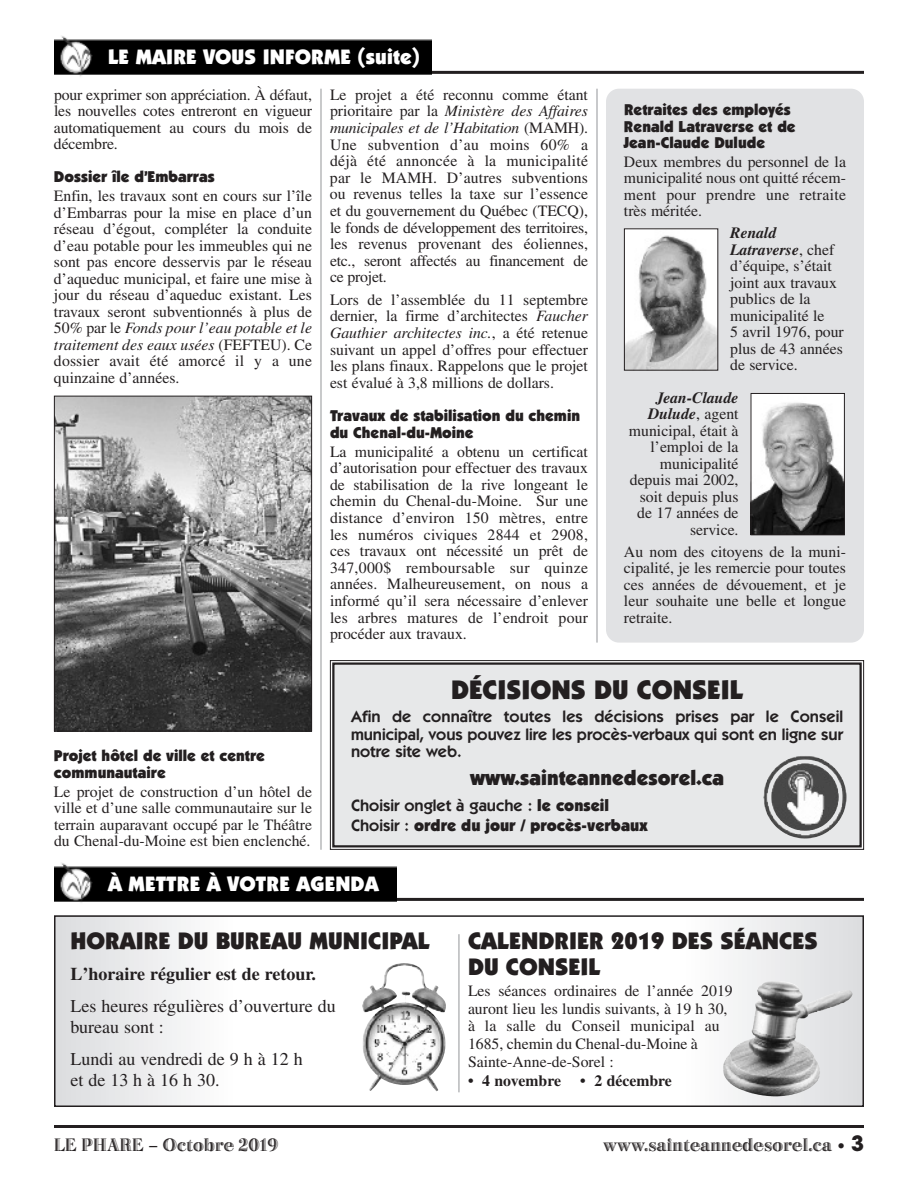
<style>
.page{position:relative;width:918px;height:1188px;background:#fff}
.page>*{position:absolute;margin:0;border:0;box-sizing:border-box;transform-origin:0 0}
.t1{font:900 27px "Itc Kabel";color:#231f20}
.t2{font:900 24px/25.5px "Itc Kabel";color:#231f20}
.t3{font:900 21px "Itc Kabel";letter-spacing:.005em;color:#fff}
.t4{font:900 21px "Itc Kabel";color:#231f20}
.t5{font:18.75px "Bertie Plain";color:#231f20}
.t6{font:18px/21px "Times";color:#231f20}
.t7{font:700 18px "Times";color:#231f20}
.t8{font:600 16.5px/17.7px "Itc Kabel";color:#231f20;text-align:justify}
.t9{font:900 16.5px/20px "Itc Kabel";color:#231f20}
.t10{font:15.75px/16.5px "Times";color:#231f20;text-align:justify}
.t11{font:900 15.75px/16.6px "Itc Kabel";color:#231f20}
.t12{font:700 15.75px "Times";color:#231f20}
.s1{font-style:italic}
.s2{font-weight:700;font-style:italic}
.s3{font-weight:600}
.s4{font-family:"Frutiger";font-size:15px}
.s5{font-family:"Avant Garde";font-weight:700;font-size:21px}
</style>
<div class="page">
<div style="left:606px;top:89px;width:258px;height:554px;background:#e1e2e4;border-radius:13px"></div>
<hr style="left:54px;top:1125px;width:810px;height:3px;background:#231f20">
<hr style="left:321px;top:89px;width:1px;height:761px;background:#939598">
<hr style="left:597px;top:89px;width:1px;height:554px;background:#939598">
<img style="left:56px;top:398px;width:254px;height:331px">
<div style="left:54px;top:396px;width:258px;height:335px;border:1px solid #231f20"></div>
<img style="left:626px;top:230px;width:90px;height:139px">
<div style="left:624px;top:228px;width:94px;height:143px;border:1px solid #231f20"></div>
<img style="left:753px;top:395px;width:90px;height:138px">
<div style="left:751px;top:393px;width:94px;height:142px;border:1px solid #231f20"></div>
<hr style="left:54px;top:71px;width:810px;height:3px;background:#231f20">
<img style="left:54px;top:36px;width:378px;height:41px">
<img style="left:723px;top:918px;width:138px;height:186px">
<hr style="left:54px;top:898px;width:810px;height:3px;background:#231f20">
<img style="left:54px;top:863px;width:343px;height:40px">
<div style="left:54px;top:915px;width:810px;height:192px;border:2px solid #231f20"></div>
<hr style="left:459px;top:934px;width:1px;height:158px;background:#939598">
<div style="left:333px;top:664px;width:528px;height:182px;background:#e7e8e9"></div>
<img style="left:763px;top:758px;width:28px;height:40px">
<div style="left:330px;top:660px;width:534px;height:190px;border:1px solid #231f20"></div>
<div style="left:332px;top:662px;width:530px;height:186px;border:2px solid #231f20"></div>
<img style="left:362px;top:963px;width:62px;height:46px">
<img style="left:723px;top:989px;width:39px;height:82px">
<h3 class="t3" style="left:108px;top:49px;width:314px">LE MAIRE VOUS INFORME (suite)</h3>
<p class="t10" style="left:54px;top:88px;width:260px">pour exprimer son appréciation. À défaut, les nouvelles cotes entreront en vigueur automatiquement au cours du mois de décembre.</p>
<p class="t11" style="left:54px;top:170px;width:162px">Dossier île d’Embarras</p>
<p class="t10" style="left:54px;top:189px;width:260px">Enfin, les travaux sont en cours sur l’île d’Embarras pour la mise en place d’un réseau d’égout, compléter la conduite d’eau potable pour les immeubles qui ne sont pas encore desservis par le réseau d’aqueduc municipal, et faire une mise à jour du réseau d’aqueduc existant. Les travaux seront subventionnés à plus de 50% par le <span class="s1">Fonds pour l’eau potable et le traitement des eaux usées</span> (FEFTEU). Ce dossier avait été amorcé il y a une quinzaine d’années.</p>
<p class="t10" style="left:330px;top:88px;width:260px">Le projet a été reconnu comme étant prioritaire par la <span class="s1">Ministère des Affaires municipales et de l’Habitation</span> (MAMH).<br>Une subvention d’au moins 60% a déjà été annoncée à la municipalité par le MAMH. D’autres subventions ou revenus telles la taxe sur l’essence et du gouvernement du Québec (TECQ), le fonds de développement des territoires, les revenus provenant des éoliennes, etc., seront affectés au financement de ce projet.</p>
<p class="t10" style="left:330px;top:293px;width:260px">Lors de l’assemblée du 11 septembre dernier, la firme d’architectes <span class="s1">Faucher Gauthier architectes inc.</span>, a été retenue suivant un appel d’offres pour effectuer les plans finaux. Rappelons que le projet est évalué à 3,8 millions de dollars.</p>
<p class="t11" style="left:330px;top:409px;width:252px">Travaux de stabilisation du chemin du Chenal-du-Moine</p>
<p class="t10" style="left:330px;top:445px;width:260px">La municipalité a obtenu un certificat d’autorisation pour effectuer des travaux de stabilisation de la rive longeant le chemin du Chenal-du-Moine. Sur une distance d’environ 150 mètres, entre les numéros civiques 2844 et 2908, ces travaux ont nécessité un prêt de 347,000$ remboursable sur quinze années. Malheureusement, on nous a informé qu’il sera nécessaire d’enlever les arbres matures de l’endroit pour procéder aux travaux.</p>
<p class="t11" style="left:624px;top:103px;width:173px">Retraites des employés<br>Renald Latraverse et de<br>Jean-Claude Dulude</p>
<p class="t10" style="left:624px;top:155px;width:224px">Deux membres du personnel de la municipalité nous ont quitté récem&shy;ment pour prendre une retraite très méritée.</p>
<p class="t10" style="left:730px;top:226px;width:115px;text-align:left"><span class="s2">Renald<br>Latraverse</span>, chef d’équipe, s’était joint aux travaux publics de la municipalité le<br>5 avril 1976, pour plus de 43 années de service.</p>
<p class="t10" style="left:629px;top:391px;width:111px;text-align:right"><span class="s2">Jean-Claude<br>Dulude</span>, agent municipal, était à l’emploi de la municipalité depuis mai 2002, soit depuis plus de 17 années de service.</p>
<p class="t10" style="left:624px;top:545px;width:224px">Au nom des citoyens de la muni&shy;cipalité, je les remercie pour toutes ces années de dévouement, et je leur souhaite une belle et longue retraite.</p>
<p class="t11" style="left:54px;top:749px;width:212px">Projet hôtel de ville et centre communautaire</p>
<p class="t10" style="left:54px;top:785px;width:260px">Le projet de construction d’un hôtel de ville et d’une salle communautaire sur le terrain auparavant occupé par le Théâtre du Chenal-du-Moine est bien enclenché.</p>
<h1 class="t1" style="left:451px;top:680px;width:294px">DÉCISIONS DU CONSEIL</h1>
<p class="t8" style="left:351px;top:709px;width:494px">Afin de connaître toutes les décisions prises par le Conseil municipal, vous pouvez lire les procès-verbaux qui sont en ligne sur notre site web.</p>
<h3 class="t4" style="left:470px;top:770px;width:256px">www.sainteannedesorel.ca</h3>
<p class="t9" style="left:351px;top:797px;width:298px"><span class="s3">Choisir onglet à gauche :</span> le conseil<br><span class="s3">Choisir :</span> ordre du jour / procès-verbaux</p>
<h3 class="t3" style="left:108px;top:876px;width:272px">À METTRE À VOTRE AGENDA</h3>
<h2 class="t2" style="left:70px;top:930px;width:361px">HORAIRE DU BUREAU MUNICIPAL</h2>
<p class="t7" style="left:70px;top:968px;width:247px">L’horaire régulier est de retour.</p>
<p class="t6" style="left:71px;top:997px;width:267px">Les heures régulières d’ouverture du bureau sont :</p>
<p class="t6" style="left:71px;top:1050px;width:234px">Lundi au vendredi de 9 h à 12 h etde13hà16h30.</p>
<h2 class="t2" style="left:468px;top:930px;width:351px">CALENDRIER 2019 DES SÉANCES<br>DU CONSEIL</h2>
<p class="t10" style="left:468px;top:983px;width:266px;line-height:17.7px;text-align:left">Les séances ordinaires de l’année 2019 auront lieu les lundis suivants, à 19 h 30, à la salle du Conseil municipal au 1685, chemin du Chenal-du-Moine à Sainte-Anne-de-Sorel :</p>
<p class="t12" style="left:468px;top:1076px;width:205px">• 4 novembre • 2 décembre</p>
<p class="t5" style="left:54px;top:1139px;width:226px">LE PHARE – Octobre 2019</p>
<p class="t5" style="left:603px;top:1139px;width:262px">www.sainteannedesorel.ca <span class="s4">•</span> <span class="s5">3</span></p>
</div>
